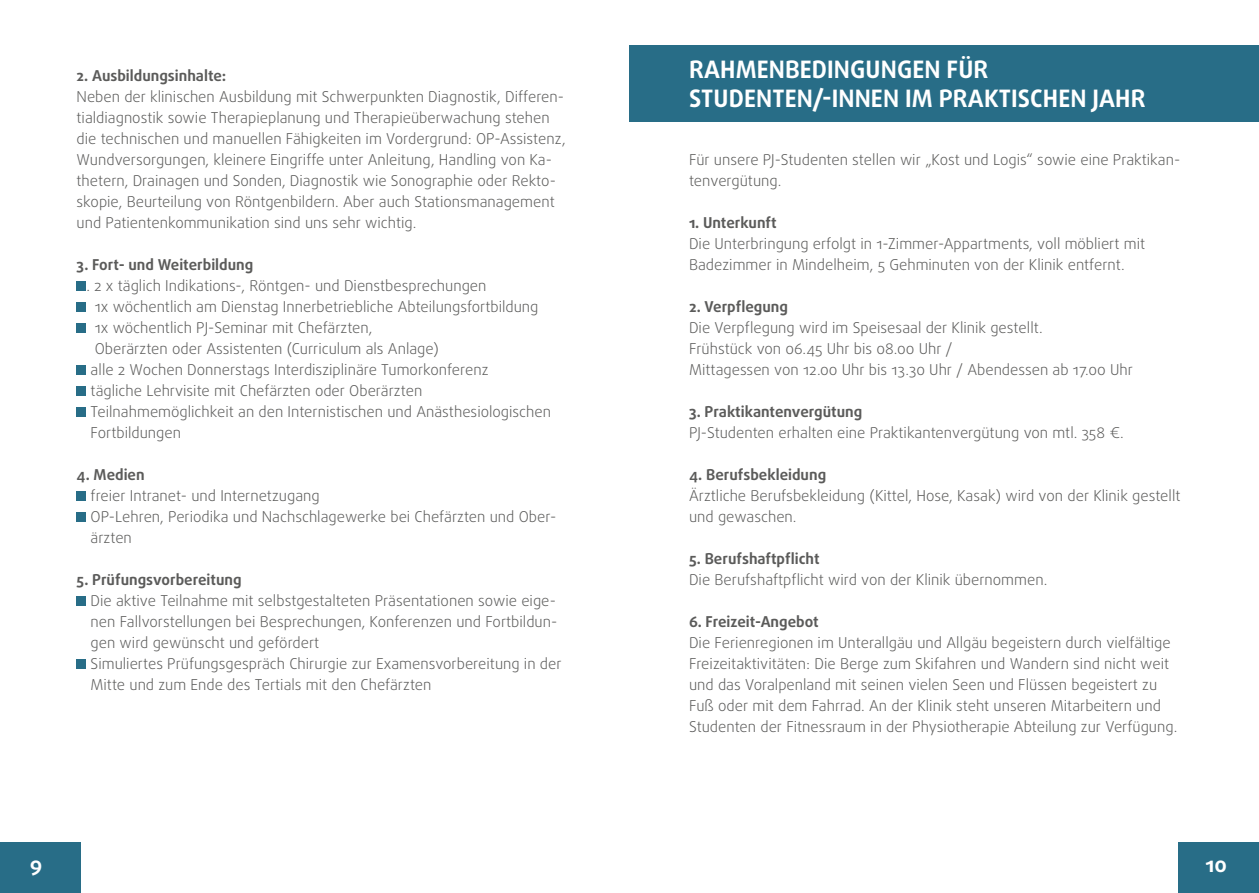
<style>
.page{position:relative;width:1259px;height:893px;background:#fff}
.page>*{position:absolute;margin:0;border:0;box-sizing:border-box;transform-origin:0 0}
.t1{font:700 24px/28.8px "Daxline Pro";letter-spacing:.005em;color:#fff}
.t2{font:700 21px "Daxline Pro";color:#fff}
.t3{font:300 15px/21px "Daxline Pro";color:#5b5b5a}
.t4{font:700 15px "Daxline Pro";color:#5b5b5a}
</style>
<div class="page">
<div style="left:0;top:842px;width:81px;height:51px;background:#286d87"></div>
<div style="left:1178px;top:842px;width:81px;height:51px;background:#286d87"></div>
<div style="left:629px;top:45px;width:630px;height:77px;background:#286d87"></div>
<div style="left:77px;top:281px;width:9px;height:10px;background:#286d87"></div>
<div style="left:77px;top:302px;width:9px;height:10px;background:#286d87"></div>
<div style="left:77px;top:323px;width:9px;height:10px;background:#286d87"></div>
<div style="left:77px;top:365px;width:9px;height:10px;background:#286d87"></div>
<div style="left:77px;top:386px;width:9px;height:10px;background:#286d87"></div>
<div style="left:77px;top:407px;width:9px;height:10px;background:#286d87"></div>
<div style="left:77px;top:491px;width:9px;height:10px;background:#286d87"></div>
<div style="left:77px;top:512px;width:9px;height:10px;background:#286d87"></div>
<div style="left:77px;top:596px;width:9px;height:10px;background:#286d87"></div>
<div style="left:77px;top:659px;width:9px;height:10px;background:#286d87"></div>
<p class="t4" style="left:77px;top:65px;width:151px">2. Ausbildungsinhalte:</p>
<p class="t3" style="left:77px;top:86px;width:490px">Neben der klinischen Ausbildung mit Schwerpunkten Diagnostik, Differen&shy;tialdiagnostik sowie Therapieplanung und Therapieüberwachung stehen die technischen und manuellen Fähigkeiten im Vordergrund: OP-Assistenz, Wundversorgungen, kleinere Eingriffe unter Anleitung, Handling von Ka&shy;thetern, Drainagen und Sonden, Diagnostik wie Sonographie oder Rekto&shy;skopie, Beurteilung von Röntgenbildern. Aber auch Stationsmanagement und Patientenkommunikation sind uns sehr wichtig.</p>
<p class="t4" style="left:77px;top:254px;width:178px">3. Fort- und Weiterbildung</p>
<p class="t3" style="left:86px;top:275px;width:466px">. 2 x täglich Indikations-, Röntgen- und Dienstbesprechungen<br>1x wöchentlich am Dienstag Innerbetriebliche Abteilungsfortbildung<br>1x wöchentlich PJ-Seminar mit Chefärzten,<br>Oberärzten oder Assistenten (Curriculum als Anlage)<br>alle 2 Wochen Donnerstags Interdisziplinäre Tumorkonferenz<br>tägliche Lehrvisite mit Chefärzten oder Oberärzten Teilnahmemöglichkeit an den Internistischen und Anästhesiologischen Fortbildungen</p>
<p class="t4" style="left:77px;top:464px;width:70px">4. Medien</p>
<p class="t3" style="left:91px;top:485px;width:467px">freier Intranet- und Internetzugang<br>OP-Lehren, Periodika und Nachschlagewerke bei Chefärzten und Ober&shy;ärzten</p>
<p class="t4" style="left:77px;top:569px;width:166px">5. Prüfungsvorbereitung</p>
<p class="t3" style="left:91px;top:590px;width:472px">Die aktive Teilnahme mit selbstgestalteten Präsentationen sowie eige&shy;nen Fallvorstellungen bei Besprechungen, Konferenzen und Fortbildun&shy;gen wird gewünscht und gefördert<br>Simuliertes Prüfungsgespräch Chirurgie zur Examensvorbereitung in der Mitte und zum Ende des Tertials mit den Chefärzten</p>
<h1 class="t1" style="left:689px;top:55px;width:458px">RAHMENBEDINGUNGEN FÜR<br>STUDENTEN/-INNEN IM PRAKTISCHEN JAHR</h1>
<p class="t3" style="left:689px;top:149px;width:493px">Für unsere PJ-Studenten stellen wir „Kost und Logis“ sowie eine Praktikan&shy;tenvergütung.</p>
<p class="t4" style="left:689px;top:212px;width:89px">1. Unterkunft</p>
<p class="t3" style="left:689px;top:233px;width:457px">Die Unterbringung erfolgt in 1-Zimmer-Appartments, voll möbliert mit<br>Badezimmer in Mindelheim, 5 Gehminuten von der Klinik entfernt.</p>
<p class="t4" style="left:689px;top:296px;width:101px">2. Verpflegung</p>
<p class="t3" style="left:689px;top:317px;width:445px">Die Verpflegung wird im Speisesaal der Klinik gestellt.<br>Frühstück von 06.45 Uhr bis 08.00 Uhr /<br>Mittagessen von 12.00 Uhr bis 13.30 Uhr / Abendessen ab 17.00 Uhr</p>
<p class="t4" style="left:689px;top:401px;width:175px">3. Praktikantenvergütung</p>
<p class="t3" style="left:689px;top:422px;width:436px">PJ-Studenten erhalten eine Praktikantenvergütung von mtl. 358 €.</p>
<p class="t4" style="left:689px;top:464px;width:139px">4. Berufsbekleidung</p>
<p class="t3" style="left:689px;top:485px;width:493px">Ärztliche Berufsbekleidung (Kittel, Hose, Kasak) wird von der Klinik gestellt und gewaschen.</p>
<p class="t4" style="left:689px;top:548px;width:132px">5. Berufshaftpflicht</p>
<p class="t3" style="left:689px;top:569px;width:360px">Die Berufshaftpflicht wird von der Klinik übernommen.</p>
<p class="t4" style="left:689px;top:611px;width:131px">6. Freizeit-Angebot</p>
<p class="t3" style="left:689px;top:632px;width:490px">Die Ferienregionen im Unterallgäu und Allgäu begeistern durch vielfältige Freizeitaktivitäten: Die Berge zum Skifahren und Wandern sind nicht weit und das Voralpenland mit seinen vielen Seen und Flüssen begeistert zu Fuß oder mit dem Fahrrad. An der Klinik steht unseren Mitarbeitern und Studenten der Fitnessraum in der Physiotherapie Abteilung zur Verfügung.</p>
<h2 class="t2" style="left:30px;top:851px;width:14px">9</h2>
<h2 class="t2" style="left:1205px;top:851px;width:23px">10</h2>
</div>
